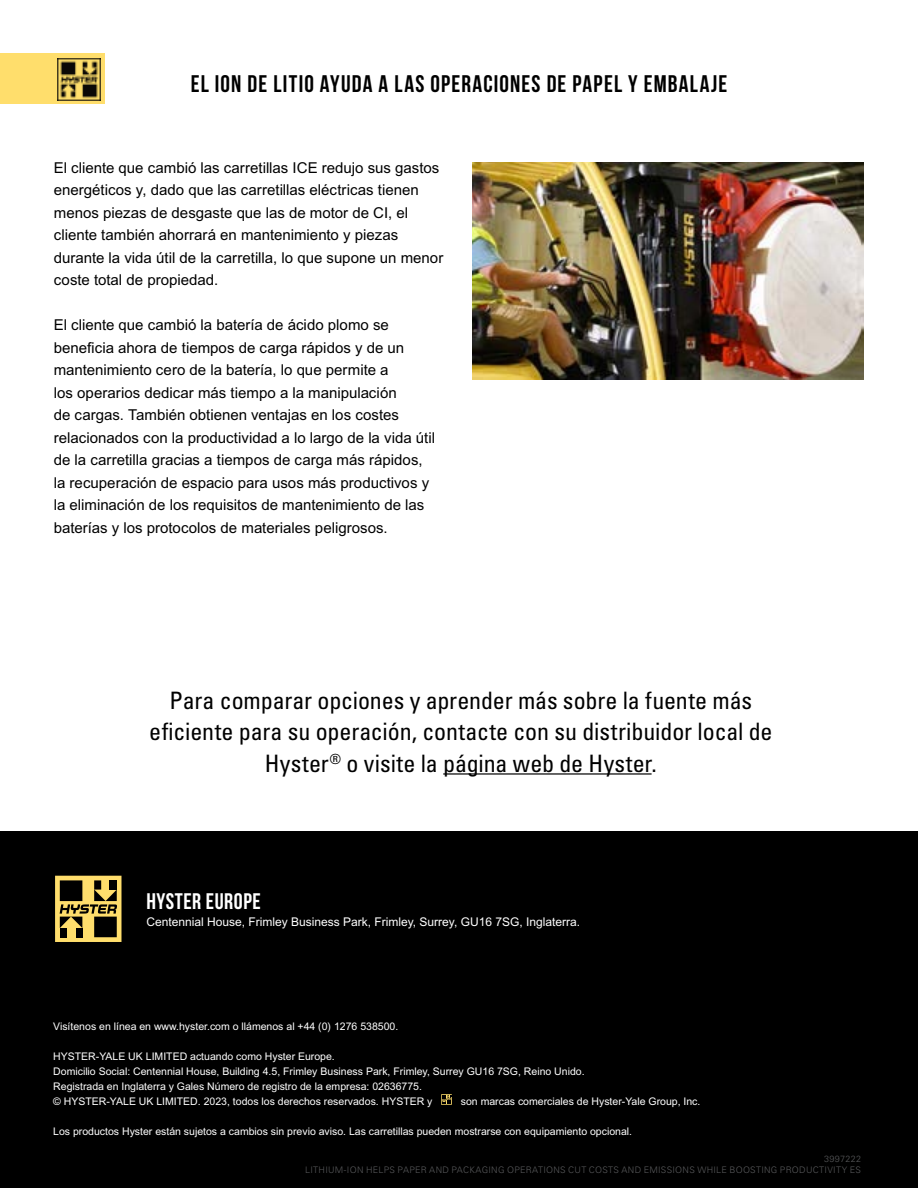
<style>
.page{position:relative;width:918px;height:1188px;background:#fff}
.page>*{position:absolute;margin:0;border:0;box-sizing:border-box;transform-origin:0 0}
.t1{font:condensed 24px/31.5px "Univers LT Std";letter-spacing:-.005em;color:#000;text-align:center}
.t2{font:700 24px "Bebas Neue";letter-spacing:.045em;color:#000}
.t3{font:700 22.5px "Bebas Neue";letter-spacing:.025em;color:#fff}
.t4{font:15px/22.5px "Arial MT Std";color:#000}
.t5{font:12px "Arial MT Std";color:#fff}
.t6{font:10.5px/15px "Arial MT Std";color:#fff}
.t7{font:300 9px/10.8px "Univers LT Std";letter-spacing:.03em;color:#58595b;text-align:right}
</style>
<div class="page">
<div style="left:0;top:53px;width:104px;height:51px;background:#ffde6c"></div>
<img style="left:58px;top:59px;width:42px;height:42px">
<img style="left:472px;top:162px;width:392px;height:217px">
<hr style="left:443px;top:773px;width:209px;height:2px;background:#000">
<div style="left:0;top:832px;width:918px;height:356px;background:#000"></div>
<svg style="left:55px;top:875px;width:67px;height:67px"></svg>
<div style="left:60px;top:880px;width:22px;height:21px;background:#000"></div>
<svg style="left:441px;top:1094px;width:11px;height:11px"></svg>
<h1 class="t2" style="left:191px;top:71px;width:538px">EL ION DE LITIO AYUDA A LAS OPERACIONES DE PAPEL Y EMBALAJE</h1>
<p class="t4" style="left:54px;top:156px;width:391px">El cliente que cambió las carretillas ICE redujo sus gastos energéticos y, dado que las carretillas eléctricas tienen menos piezas de desgaste que las de motor de CI, el cliente también ahorrará en mantenimiento y piezas durante la vida útil de la carretilla, lo que supone un menor coste total de propiedad.</p>
<p class="t4" style="left:54px;top:314px;width:383px">El cliente que cambió la batería de ácido plomo se beneficia ahora de tiempos de carga rápidos y de un mantenimiento cero de la batería, lo que permite a<br>los operarios dedicar más tiempo a la manipulación<br>de cargas. También obtienen ventajas en los costes relacionados con la productividad a lo largo de la vida útil de la carretilla gracias a tiempos de carga más rápidos, la recuperación de espacio para usos más productivos y la eliminación de los requisitos de mantenimiento de las baterías y los protocolos de materiales peligrosos.</p>
<h1 class="t1" style="left:149px;top:684px;width:625px">Para comparar opciones y aprender más sobre la fuente más eficiente para su operación, contacte con su distribuidor local de<br>Hyster<sup>®</sup> o visite la página web de Hyster.</h1>
<h2 class="t3" style="left:146px;top:889px;width:116px">HYSTER EUROPE</h2>
<p class="t5" style="left:146px;top:914px;width:435px">Centennial House, Frimley Business Park, Frimley, Surrey, GU16 7SG, Inglaterra.</p>
<p class="t6" style="left:53px;top:1019px;width:347px">Visítenos en línea en www.hyster.com o llámenos al +44 (0) 1276 538500.</p>
<p class="t6" style="left:53px;top:1049px;width:533px">HYSTER-YALE UK LIMITED actuando como Hyster Europe.<br>Domicilio Social: Centennial House, Building 4.5, Frimley Business Park, Frimley, Surrey GU16 7SG, Reino Unido.<br>Registrada en Inglaterra y Gales Número de registro de la empresa: 02636775.<br>© HYSTER-YALE UK LIMITED. 2023, todos los derechos reservados. HYSTER y</p>
<p class="t6" style="left:461px;top:1094px;width:241px">son marcas comerciales de Hyster-Yale Group, Inc.</p>
<p class="t6" style="left:53px;top:1124px;width:580px">Los productos Hyster están sujetos a cambios sin previo aviso. Las carretillas pueden mostrarse con equipamiento opcional.</p>
<p class="t7" style="left:305px;top:1153px;width:557px">3997222<br>LITHIUM-ION HELPS PAPER AND PACKAGING OPERATIONS CUT COSTS AND EMISSIONS WHILE BOOSTING PRODUCTIVITY ES</p>
</div>
